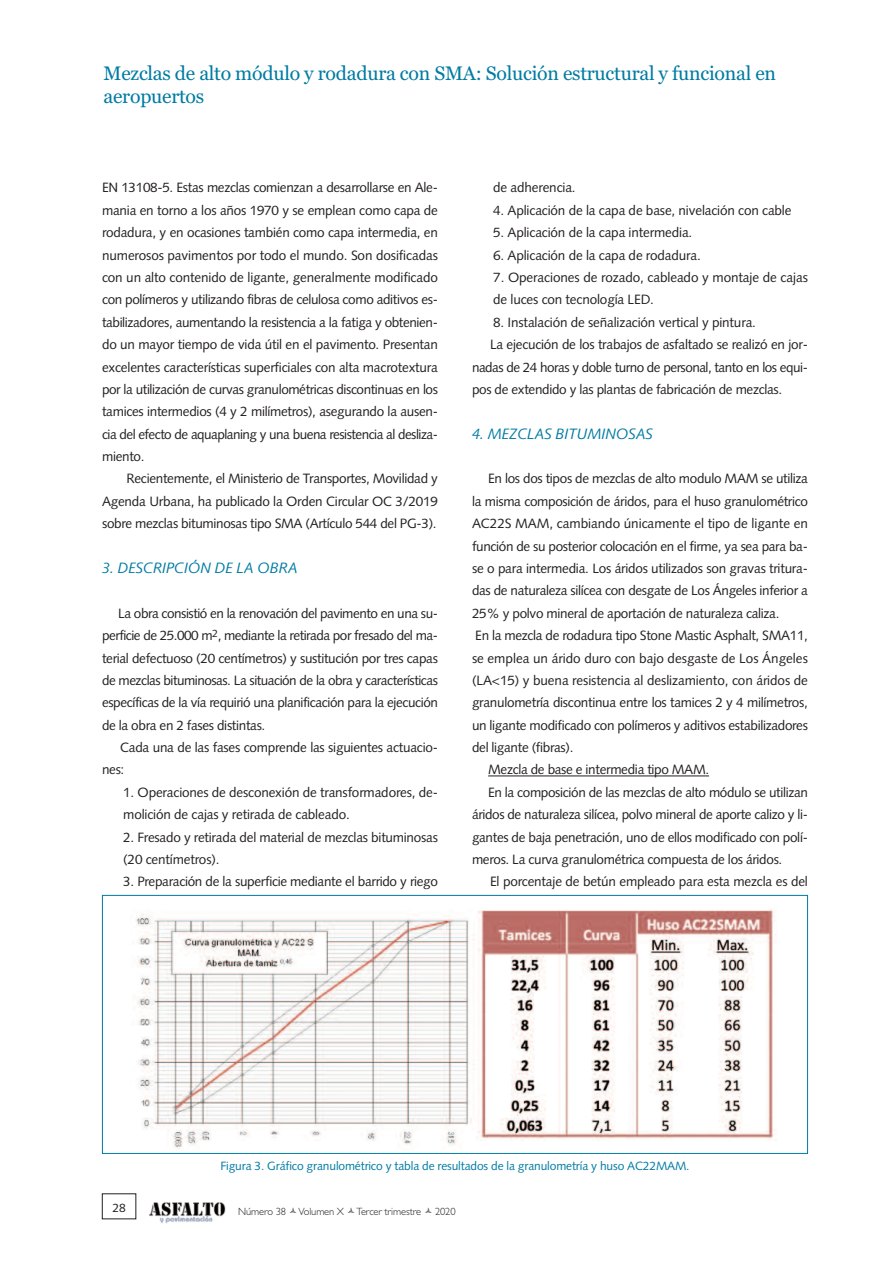
<style>
.page{position:relative;width:893px;height:1263px;background:#fff}
.page>*{position:absolute;margin:0;border:0;box-sizing:border-box;transform-origin:0 0}
.t1{font:19.5px/23.4px "Georgia";letter-spacing:-.01em;color:#007ba3}
.t2{font:italic 15px "Syntax LT Std";letter-spacing:-.01em;color:#007ba3}
.t3{font:13.5px/22.4px "Syntax LT Std";letter-spacing:-.02em;color:#231f20}
.t4{font:13.5px "Syntax LT Std";letter-spacing:-.04em;color:#231f20}
.t5{font:13.5px "Syntax LT Std";color:#231f20}
.t6{font:12px "Syntax LT Std";letter-spacing:-.01em;color:#007ba3}
.t7{font:12px "Syntax LT Std";color:#231f20}
.t8{font:300 10.5px "Gill Sans";letter-spacing:-.01em;color:#231f20}
</style>
<div class="page">
<img style="left:149px;top:1202px;width:77px;height:21px">
<hr style="left:488px;top:776px;width:221px;height:1px;background:#231f20">
<div style="left:102px;top:895px;width:706px;height:259px;border:1px solid #007ba3"></div>
<img style="left:133px;top:909px;width:643px;height:240px">
<h1 class="t1" style="left:104px;top:62px;width:674px">Mezclas de alto módulo y rodadura con SMA: Solución estructural y funcional en aeropuertos</h1>
<p class="t3" style="left:102px;top:178px;width:337px;text-align:justify">EN 13108-5. Estas mezclas comienzan a desarrollarse en Ale&shy;mania en torno a los años 1970 y se emplean como capa de rodadura, y en ocasiones también como capa intermedia, en numerosos pavimentos por todo el mundo. Son dosificadas con un alto contenido de ligante, generalmente modificado con polímeros y utilizando fibras de celulosa como aditivos es&shy;tabilizadores, aumentando la resistencia a la fatiga y obtenien&shy;do un mayor tiempo de vida útil en el pavimento. Presentan excelentes características superficiales con alta macrotextura por la utilización de curvas granulométricas discontinuas en los tamices intermedios (4 y 2 milímetros), asegurando la ausen&shy;cia del efecto de aquaplaning y una buena resistencia al desliza&shy;miento.</p>
<p class="t3" style="left:102px;top:469px;width:337px;text-align:justify;text-indent:25px">Recientemente, el Ministerio de Transportes, Movilidad y Agenda Urbana, ha publicado la Orden Circular OC 3/2019 sobre mezclas bituminosas tipo SMA (Artículo 544 del PG-3).</p>
<p class="t2" style="left:102px;top:562px;width:197px">3. DESCRIPCIÓN DE LA OBRA</p>
<p class="t3" style="left:102px;top:603px;width:337px;text-align:justify;text-indent:16px">La obra consistió en la renovación del pavimento en una su&shy;perficie de 25.000 m<sup>2</sup>, mediante la retirada por fresado del ma&shy;terial defectuoso (20 centímetros) y sustitución por tres capas de mezclas bituminosas. La situación de la obra y características específicas de la vía requirió una planificación para la ejecución de la obra en 2 fases distintas.</p>
<p class="t3" style="left:102px;top:737px;width:337px;text-indent:18px">Cada una de las fases comprende las siguientes actuacio&shy;nes:</p>
<p class="t3" style="left:123px;top:782px;width:316px">1. Operaciones de desconexión de transformadores, de&shy;molición de cajas y retirada de cableado.</p>
<p class="t3" style="left:123px;top:827px;width:316px">2. Fresado y retirada del material de mezclas bituminosas (20 centímetros).</p>
<p class="t3" style="left:123px;top:872px;width:316px">3. Preparación de la superficie mediante el barrido y riego</p>
<p class="t3" style="left:493px;top:178px;width:84px">de adherencia.</p>
<p class="t3" style="left:493px;top:200px;width:300px">4. Aplicación de la capa de base, nivelación con cable</p>
<p class="t3" style="left:493px;top:223px;width:201px">5. Aplicación de la capa intermedia.</p>
<p class="t3" style="left:493px;top:245px;width:209px">6. Aplicación de la capa de rodadura.</p>
<p class="t3" style="left:493px;top:267px;width:316px">7. Operaciones de rozado, cableado y montaje de cajas de luces con tecnología LED.</p>
<p class="t3" style="left:493px;top:312px;width:264px">8. Instalación de señalización vertical y pintura.</p>
<p class="t3" style="left:490px;top:334px;width:319px">La ejecución de los trabajos de asfaltado se realizó en jor-</p>
<p class="t4" style="left:472px;top:361px;width:337px">nadas de 24 horas y doble turno de personal, tanto en los equi-</p>
<p class="t3" style="left:472px;top:379px;width:312px">pos de extendido y las plantas de fabricación de mezclas.</p>
<p class="t2" style="left:472px;top:428px;width:182px">4. MEZCLAS BITUMINOSAS</p>
<p class="t3" style="left:488px;top:469px;width:321px">En los dos tipos de mezclas de alto modulo MAM se utiliza</p>
<p class="t3" style="left:472px;top:491px;width:337px">la misma composición de áridos, para el huso granulométrico</p>
<p class="t3" style="left:472px;top:514px;width:337px">AC22S MAM, cambiando únicamente el tipo de ligante en</p>
<p class="t3" style="left:472px;top:536px;width:337px">función de su posterior colocación en el firme, ya sea para ba-</p>
<p class="t3" style="left:472px;top:558px;width:337px">se o para intermedia. Los áridos utilizados son gravas tritura-</p>
<p class="t3" style="left:472px;top:581px;width:337px">das de naturaleza silícea con desgate de Los Ángeles inferior a</p>
<p class="t3" style="left:472px;top:603px;width:309px">25% y polvo mineral de aportación de naturaleza caliza.</p>
<p class="t3" style="left:475px;top:625px;width:334px">En la mezcla de rodadura tipo Stone Mastic Asphalt, SMA11,</p>
<p class="t5" style="left:472px;top:652px;width:337px">se emplea un árido duro con bajo desgaste de Los Ángeles</p>
<p class="t3" style="left:472px;top:670px;width:337px">(LA&lt;15) y buena resistencia al deslizamiento, con áridos de</p>
<p class="t3" style="left:472px;top:693px;width:337px">granulometría discontinua entre los tamices 2 y 4 milímetros,</p>
<p class="t3" style="left:472px;top:715px;width:337px">un ligante modificado con polímeros y aditivos estabilizadores</p>
<p class="t3" style="left:472px;top:737px;width:103px">del ligante (fibras).</p>
<p class="t3" style="left:488px;top:760px;width:223px">Mezcla de base e intermedia tipo MAM.</p>
<p class="t3" style="left:488px;top:782px;width:321px">En la composición de las mezclas de alto módulo se utilizan</p>
<p class="t3" style="left:472px;top:804px;width:337px">áridos de naturaleza silícea, polvo mineral de aporte calizo y li-</p>
<p class="t3" style="left:472px;top:827px;width:337px">gantes de baja penetración, uno de ellos modificado con polí-</p>
<p class="t3" style="left:472px;top:849px;width:312px">meros. La curva granulométrica compuesta de los áridos.</p>
<p class="t3" style="left:490px;top:872px;width:319px">El porcentaje de betún empleado para esta mezcla es del</p>
<p class="t6" style="left:220px;top:1161px;width:471px">Figura 3. Gráfico granulométrico y tabla de resultados de la granulometría y huso AC22MAM.</p>
<p class="t7" style="left:112px;top:1203px;width:15px">28</p>
<p class="t8" style="left:238px;top:1205px;width:185px">Número 38 Volumen X Tercer trimestre</p>
<p class="t8" style="left:435px;top:1205px;width:22px">2020</p>
</div>
